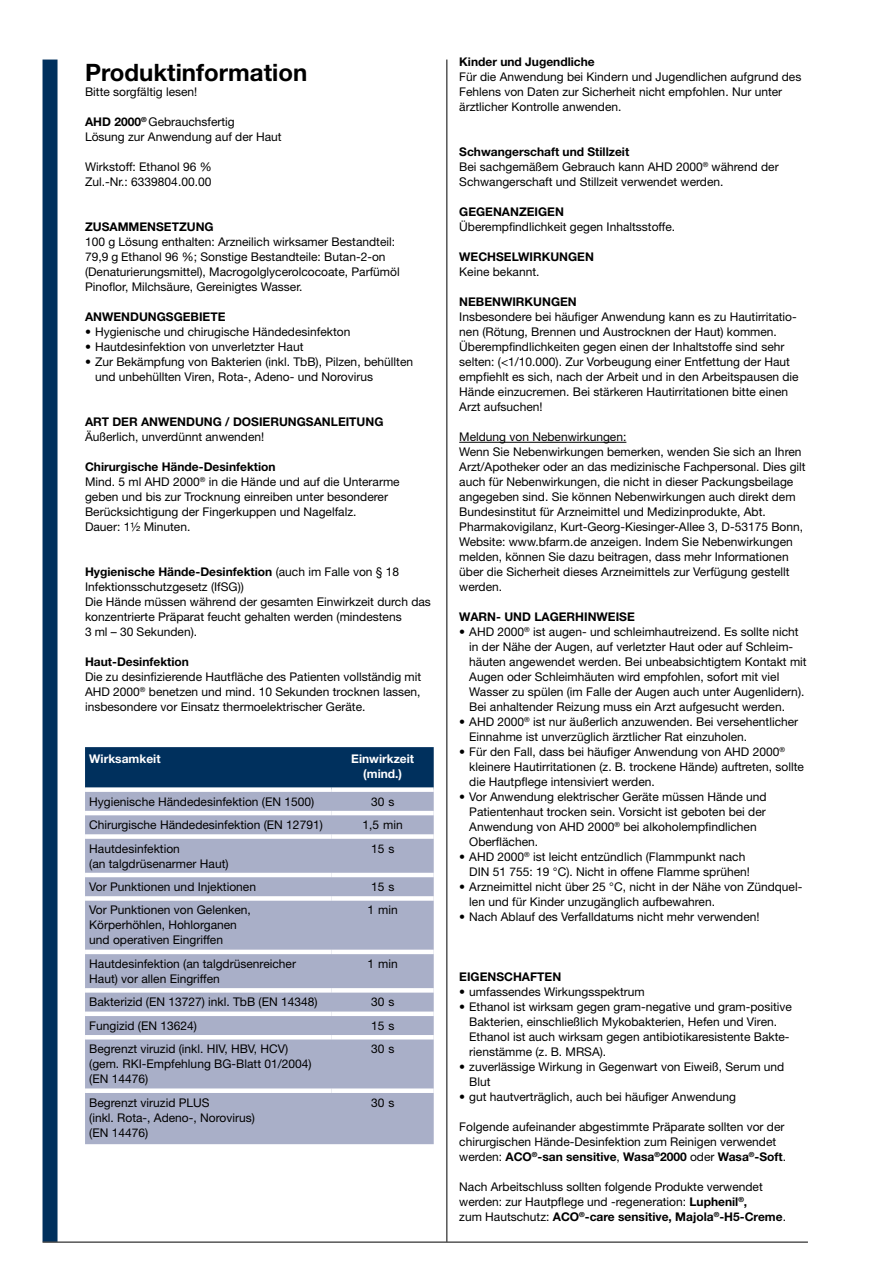
<style>
.page{position:relative;width:893px;height:1263px;background:#fff}
.page>*{position:absolute;margin:0;border:0;box-sizing:border-box;transform-origin:0 0}
.t1{font:700 24px "Helvetica Neue LT Std";color:#000}
.t2{font:12px/15px "Helvetica Neue LT Std";color:#000}
.t3{font:700 12px "Helvetica Neue LT Std";color:#000}
.t4{font:700 12px/15px "Helvetica Neue LT Std";color:#fff;text-align:center}
.s1{font-weight:700}
</style>
<div class="page">
<div style="left:43px;top:60px;width:15px;height:1182px;background:#00305d"></div>
<hr style="left:43px;top:1242px;width:765px;height:1px;background:#000">
<hr style="left:446px;top:60px;width:1px;height:1182px;background:#000">
<hr style="left:459px;top:442px;width:167px;height:1px;background:#000">
<div style="left:85px;top:747px;width:349px;height:40px;background:#00305d"></div>
<div style="left:85px;top:792px;width:349px;height:352px;background:#a9afc8"></div>
<hr style="left:85px;top:811px;width:247px;height:4px;background:#fff">
<hr style="left:332px;top:811px;width:102px;height:4px;background:#fff">
<div style="left:85px;top:834px;width:247px;height:5px;background:#fff"></div>
<div style="left:332px;top:834px;width:102px;height:5px;background:#fff"></div>
<hr style="left:85px;top:873px;width:247px;height:4px;background:#fff">
<hr style="left:332px;top:873px;width:102px;height:4px;background:#fff">
<div style="left:85px;top:896px;width:247px;height:5px;background:#fff"></div>
<div style="left:332px;top:896px;width:102px;height:5px;background:#fff"></div>
<hr style="left:85px;top:950px;width:247px;height:4px;background:#fff">
<hr style="left:332px;top:950px;width:102px;height:4px;background:#fff">
<hr style="left:85px;top:988px;width:247px;height:4px;background:#fff">
<hr style="left:332px;top:988px;width:102px;height:4px;background:#fff">
<div style="left:85px;top:1011px;width:247px;height:5px;background:#fff"></div>
<div style="left:332px;top:1011px;width:102px;height:5px;background:#fff"></div>
<hr style="left:85px;top:1035px;width:247px;height:4px;background:#fff">
<hr style="left:332px;top:1035px;width:102px;height:4px;background:#fff">
<div style="left:85px;top:1088px;width:247px;height:5px;background:#fff"></div>
<div style="left:332px;top:1088px;width:102px;height:5px;background:#fff"></div>
<h1 class="t1" style="left:85px;top:58px;width:224px">Produktinformation</h1>
<p class="t2" style="left:85px;top:84px;width:114px">Bitte sorgfältig lesen!</p>
<p class="t2" style="left:85px;top:114px;width:198px"><span class="s1">AHD 2000</span><sup>®</sup> Gebrauchsfertig<br>Lösung zur Anwendung auf der Haut</p>
<p class="t2" style="left:85px;top:159px;width:128px">Wirkstoff: Ethanol 96 %<br>Zul.-Nr.: 6339804.00.00</p>
<p class="t3" style="left:85px;top:219px;width:130px">ZUSAMMENSETZUNG</p>
<p class="t2" style="left:85px;top:234px;width:316px">100 g Lösung enthalten: Arzneilich wirksamer Bestandteil:<br>79,9 g Ethanol 96 %; Sonstige Bestandteile: Butan-2-on (Denaturierungsmittel), Macrogolglycerolcocoate, Parfümöl Pinoflor, Milchsäure, Gereinigtes Wasser.</p>
<p class="t3" style="left:85px;top:309px;width:142px">ANWENDUNGSGEBIETE</p>
<p class="t2" style="left:85px;top:324px;width:267px">• Hygienische und chirugische Händedesinfekton</p>
<p class="t2" style="left:85px;top:339px;width:220px">• Hautdesinfektion von unverletzter Haut</p>
<p class="t2" style="left:95px;top:354px;width:320px;text-indent:-10px">• Zur Bekämpfung von Bakterien (inkl. TbB), Pilzen, behüllten und unbehüllten Viren, Rota-, Adeno- und Norovirus</p>
<p class="t3" style="left:85px;top:414px;width:300px">ART DER ANWENDUNG / DOSIERUNGSANLEITUNG</p>
<p class="t2" style="left:85px;top:429px;width:181px">Äußerlich, unverdünnt anwenden!</p>
<p class="t2" style="left:85px;top:459px;width:316px"><span class="s1">Chirurgische Hände-Desinfektion<br></span>Mind. 5 ml AHD 2000<sup>®</sup> in die Hände und auf die Unterarme geben und bis zur Trocknung einreiben unter besonderer Berücksichtigung der Fingerkuppen und Nagelfalz.<br>Dauer: 11/2 Minuten.</p>
<p class="t2" style="left:85px;top:564px;width:347px"><span class="s1">Hygienische Hände-Desinfektion</span> (auch im Falle von § 18<br>Infektionsschutzgesetz (IfSG))<br>Die Hände müssen während der gesamten Einwirkzeit durch das konzentrierte Präparat feucht gehalten werden (mindestens<br>3 ml – 30 Sekunden).</p>
<p class="t3" style="left:85px;top:654px;width:105px">Haut-Desinfektion</p>
<p class="t2" style="left:85px;top:669px;width:338px;text-align:justify">Die zu desinfizierende Hautfläche des Patienten vollständig mit AHD 2000<sup>®</sup> benetzen und mind. 10 Sekunden trocknen lassen, insbesondere vor Einsatz thermoelektrischer Geräte.</p>
<p class="t4" style="left:89px;top:751px;width:73px">Wirksamkeit</p>
<p class="t4" style="left:351px;top:751px;width:64px">Einwirkzeit (mind.)</p>
<p class="t2" style="left:89px;top:794px;width:226px">Hygienische Händedesinfektion (EN 1500)</p>
<p class="t2" style="left:371px;top:794px;width:25px">30 s</p>
<p class="t2" style="left:89px;top:817px;width:235px">Chirurgische Händedesinfektion (EN 12791)</p>
<p class="t2" style="left:363px;top:817px;width:42px">1,5 min</p>
<p class="t2" style="left:89px;top:841px;width:141px">Hautdesinfektion<br>(an talgdrüsenarmer Haut)</p>
<p class="t2" style="left:371px;top:841px;width:25px">15 s</p>
<p class="t2" style="left:89px;top:879px;width:168px">Vor Punktionen und Injektionen</p>
<p class="t2" style="left:371px;top:879px;width:25px">15 s</p>
<p class="t2" style="left:89px;top:902px;width:163px">Vor Punktionen von Gelenken,<br>Körperhöhlen, Hohlorganen und operativen Eingriffen</p>
<p class="t2" style="left:368px;top:902px;width:32px">1 min</p>
<p class="t2" style="left:89px;top:956px;width:208px">Hautdesinfektion (an talgdrüsenreicher<br>Haut) vor allen Eingriffen</p>
<p class="t2" style="left:368px;top:956px;width:32px">1 min</p>
<p class="t2" style="left:89px;top:994px;width:230px">Bakterizid (EN 13727) inkl. TbB (EN 14348)</p>
<p class="t2" style="left:371px;top:994px;width:25px">30 s</p>
<p class="t2" style="left:89px;top:1018px;width:109px">Fungizid (EN 13624)</p>
<p class="t2" style="left:371px;top:1018px;width:25px">15 s</p>
<p class="t2" style="left:89px;top:1041px;width:224px">Begrenzt viruzid (inkl. HIV, HBV, HCV) (gem. RKI-Empfehlung BG-Blatt 01/2004) (EN 14476)</p>
<p class="t2" style="left:371px;top:1041px;width:25px">30 s</p>
<p class="t2" style="left:89px;top:1095px;width:167px">Begrenzt viruzid PLUS<br>(inkl. Rota-, Adeno-, Norovirus) (EN 14476)</p>
<p class="t2" style="left:371px;top:1095px;width:25px">30 s</p>
<p class="t3" style="left:459px;top:54px;width:137px">Kinder und Jugendliche</p>
<p class="t2" style="left:459px;top:69px;width:344px">Für die Anwendung bei Kindern und Jugendlichen aufgrund des<br>Fehlens von Daten zur Sicherheit nicht empfohlen. Nur unter ärztlicher Kontrolle anwenden.</p>
<p class="t2" style="left:459px;top:144px;width:321px"><span class="s1">Schwangerschaft und Stillzeit<br></span>Bei sachgemäßem Gebrauch kann AHD 2000<sup>®</sup> während der<br>Schwangerschaft und Stillzeit verwendet werden.</p>
<p class="t3" style="left:459px;top:204px;width:106px">GEGENANZEIGEN</p>
<p class="t2" style="left:459px;top:219px;width:218px">Überempfindlichkeit gegen Inhaltsstoffe.</p>
<p class="t3" style="left:459px;top:249px;width:136px">WECHSELWIRKUNGEN</p>
<p class="t2" style="left:459px;top:264px;width:82px">Keine bekannt.</p>
<p class="t3" style="left:459px;top:294px;width:119px">NEBENWIRKUNGEN</p>
<p class="t2" style="left:459px;top:309px;width:341px">Insbesondere bei häufiger Anwendung kann es zu Hautirritatio&shy;nen (Rötung, Brennen und Austrocknen der Haut) kommen.<br>Überempfindlichkeiten gegen einen der Inhaltstoffe sind sehr selten: (&lt;1/10.000). Zur Vorbeugung einer Entfettung der Haut empfiehlt es sich, nach der Arbeit und in den Arbeitspausen die Hände einzucremen. Bei stärkeren Hautirritationen bitte einen Arzt aufsuchen!</p>
<p class="t2" style="left:459px;top:429px;width:348px">Meldung von Nebenwirkungen:<br>Wenn Sie Nebenwirkungen bemerken, wenden Sie sich an Ihren Arzt/Apotheker oder an das medizinische Fachpersonal. Dies gilt auch für Nebenwirkungen, die nicht in dieser Packungsbeilage angegeben sind. Sie können Nebenwirkungen auch direkt dem Bundesinstitut für Arzneimittel und Medizinprodukte, Abt.<br>Pharmakovigilanz, Kurt-Georg-Kiesinger-Allee 3, D-53175 Bonn, Website: www.bfarm.de anzeigen. Indem Sie Nebenwirkungen melden, können Sie dazu beitragen, dass mehr Informationen über die Sicherheit dieses Arzneimittels zur Verfügung gestellt werden.</p>
<p class="t3" style="left:459px;top:609px;width:177px">WARN- UND LAGERHINWEISE</p>
<p class="t2" style="left:469px;top:624px;width:339px;text-indent:-10px">• AHD 2000<sup>®</sup> ist augen- und schleimhautreizend. Es sollte nicht in der Nähe der Augen, auf verletzter Haut oder auf Schleim&shy;häuten angewendet werden. Bei unbeabsichtigtem Kontakt mit Augen oder Schleimhäuten wird empfohlen, sofort mit viel Wasser zu spülen (im Falle der Augen auch unter Augenlidern).<br>Bei anhaltender Reizung muss ein Arzt aufgesucht werden.</p>
<p class="t2" style="left:469px;top:714px;width:330px;text-indent:-10px">• AHD 2000<sup>®</sup> ist nur äußerlich anzuwenden. Bei versehentlicher<br>Einnahme ist unverzüglich ärztlicher Rat einzuholen.</p>
<p class="t2" style="left:469px;top:744px;width:336px;text-indent:-10px">• Für den Fall, dass bei häufiger Anwendung von AHD 2000<sup>® </sup>kleinere Hautirritationen (z. B. trockene Hände) auftreten, sollte die Hautpflege intensiviert werden.</p>
<p class="t2" style="left:469px;top:789px;width:299px;text-indent:-10px">• Vor Anwendung elektrischer Geräte müssen Hände und Patientenhaut trocken sein. Vorsicht ist geboten bei der Anwendung von AHD 2000<sup>®</sup> bei alkoholempfindlichen Oberflächen.</p>
<p class="t2" style="left:469px;top:849px;width:282px;text-indent:-10px">• AHD 2000<sup>®</sup> ist leicht entzündlich (Flammpunkt nach<br>DIN 51 755: 19 °C). Nicht in offene Flamme sprühen!</p>
<p class="t2" style="left:469px;top:879px;width:335px;text-indent:-10px">• Arzneimittel nicht über 25 °C, nicht in der Nähe von Zündquel&shy;len und für Kinder unzugänglich aufbewahren.</p>
<p class="t2" style="left:459px;top:909px;width:302px">• Nach Ablauf des Verfalldatums nicht mehr verwenden!</p>
<p class="t3" style="left:459px;top:969px;width:103px">EIGENSCHAFTEN</p>
<p class="t2" style="left:459px;top:984px;width:187px">• umfassendes Wirkungsspektrum</p>
<p class="t2" style="left:469px;top:999px;width:324px;text-indent:-10px">• Ethanol ist wirksam gegen gram-negative und gram-positive Bakterien, einschließlich Mykobakterien, Hefen und Viren.<br>Ethanol ist auch wirksam gegen antibiotikaresistente Bakte&shy;rienstämme (z. B. MRSA).</p>
<p class="t2" style="left:469px;top:1059px;width:317px;text-indent:-10px">• zuverlässige Wirkung in Gegenwart von Eiweiß, Serum und<br>Blut</p>
<p class="t2" style="left:459px;top:1089px;width:278px">• gut hautverträglich, auch bei häufiger Anwendung</p>
<p class="t2" style="left:459px;top:1119px;width:328px">Folgende aufeinander abgestimmte Präparate sollten vor der chirurgischen Hände-Desinfektion zum Reinigen verwendet werden: <span class="s1">ACO</span><sup>®</sup><span class="s1">-san sensitive</span>, <span class="s1">Wasa</span><sup>®</sup><span class="s1">2000</span> oder <span class="s1">Wasa</span><sup>®</sup><span class="s1">-Soft</span>.</p>
<p class="t2" style="left:459px;top:1179px;width:328px">Nach Arbeitschluss sollten folgende Produkte verwendet werden: zur Hautpflege und -regeneration: <span class="s1">Luphenil</span><sup>®</sup><span class="s1">,<br></span>zum Hautschutz: <span class="s1">ACO</span><sup>®</sup><span class="s1">-care sensitive, Majola</span><sup>®</sup><span class="s1">-H5-Creme</span>.</p>
</div>
